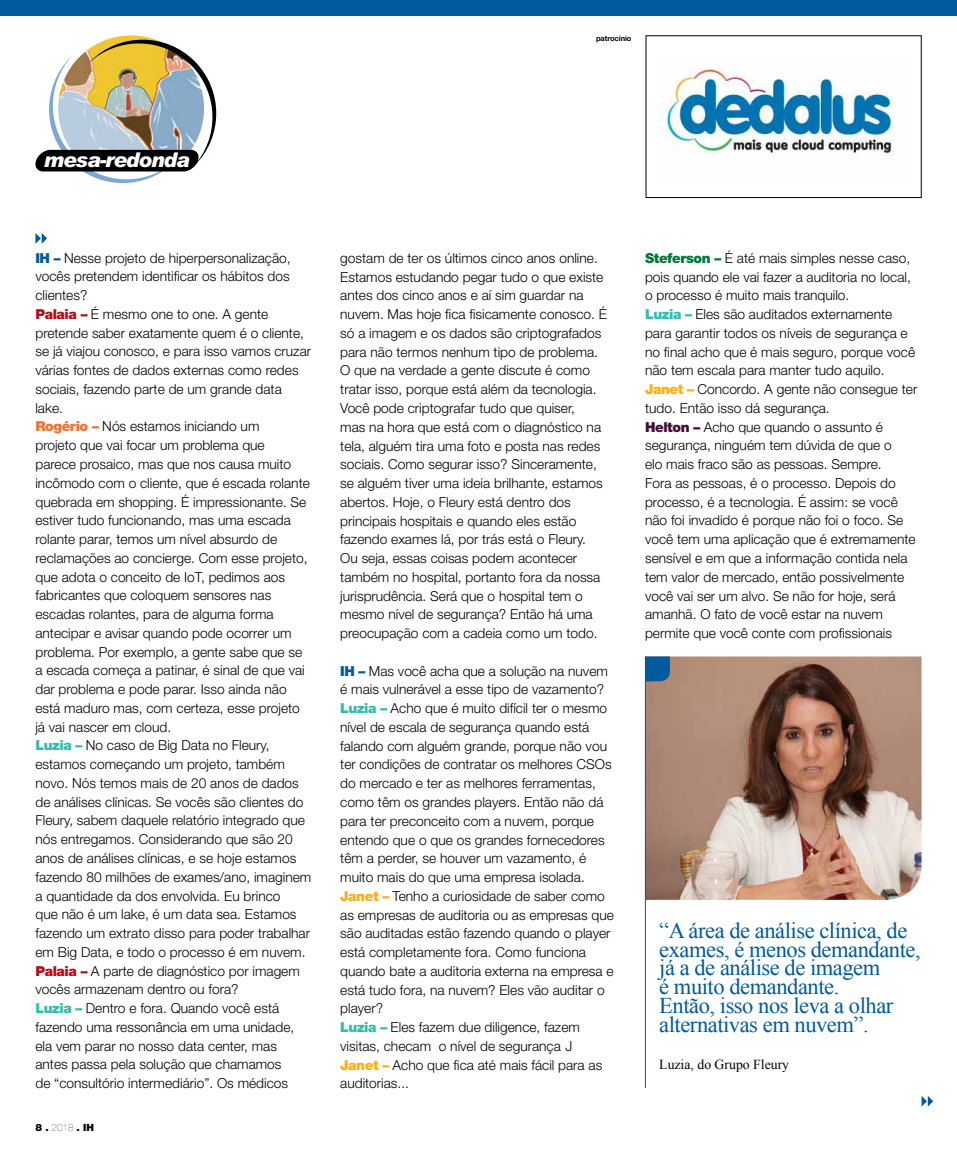
<style>
.page{position:relative;width:957px;height:1152px;background:#fff}
.page>*{position:absolute;margin:0;border:0;box-sizing:border-box;transform-origin:0 0}
.t1{font:22.5px/18.8px "Times New Roman";letter-spacing:-.02em;color:#005a9b}
.t2{font:italic 900 20.38px "Arial";letter-spacing:-.05em;color:#fff}
.t3{font:300 13.75px/18.8px "Helvetica Neue LT Std";color:#000}
.t4{font:13.75px "Times New Roman";color:#000}
.t5{font:900 10px "Helvetica Neue LT Std";color:#000}
.t6{font:700 7.5px "Helvetica Neue LT Std";letter-spacing:-.01em;color:#000}
.s1{font-weight:900;color:#005a9b}
.s2{font-weight:900;color:#b11116}
.s3{font-weight:900;color:#f37032}
.s4{font-weight:900;color:#32bcad}
.s5{font-weight:900;color:#007839}
.s6{font-weight:900;color:#fcaf17}
.s7{font-weight:900;color:#460c36}
.s8{font-weight:200}
</style>
<div class="page">
<div style="left:0;top:0;width:957px;height:15px;background:#005a9b"></div>
<img style="left:35px;top:35px;width:181px;height:148px">
<div style="left:646px;top:35px;width:275px;height:163px;border:1px solid #000"></div>
<img style="left:646px;top:656px;width:275px;height:244px">
<svg style="left:646px;top:656px;width:24px;height:25px"></svg>
<hr style="left:645px;top:656px;width:1px;height:432px;background:#005a9b">
<svg style="left:35px;top:233px;width:12px;height:11px"></svg>
<svg style="left:921px;top:1096px;width:12px;height:10px"></svg>
<img style="left:659px;top:68px;width:235px;height:88px">
<h2 class="t2" style="left:44px;top:147px;width:147px">mesa-redonda</h2>
<p class="t6" style="left:596px;top:33px;width:37px">patrocínio</p>
<p class="t3" style="left:35px;top:248px;width:277px"><span class="s1">IH –</span> Nesse projeto de hiperpersonalização, vocês pretendem identificar os hábitos dos clientes?<br><span class="s2">Palaia –</span> É mesmo one to one. A gente pretende saber exatamente quem é o cliente, se já viajou conosco, e para isso vamos cruzar várias fontes de dados externas como redes sociais, fazendo parte de um grande data lake.<br><span class="s3">Rogério –</span> Nós estamos iniciando um<br>projeto que vai focar um problema que<br>parece prosaico, mas que nos causa muito incômodo com o cliente, que é escada rolante quebrada em shopping. É impressionante. Se estiver tudo funcionando, mas uma escada rolante parar, temos um nível absurdo de reclamações ao concierge. Com esse projeto, que adota o conceito de IoT, pedimos aos fabricantes que coloquem sensores nas escadas rolantes, para de alguma forma antecipar e avisar quando pode ocorrer um problema. Por exemplo, a gente sabe que se a escada começa a patinar, é sinal de que vai dar problema e pode parar. Isso ainda não está maduro mas, com certeza, esse projeto já vai nascer em cloud.<br><span class="s4">Luzia –</span> No caso de Big Data no Fleury, estamos começando um projeto, também novo. Nós temos mais de 20 anos de dados de análises clínicas. Se vocês são clientes do Fleury, sabem daquele relatório integrado que nós entregamos. Considerando que são 20 anos de análises clínicas, e se hoje estamos fazendo 80 milhões de exames/ano, imaginem a quantidade da dos envolvida. Eu brinco<br>que não é um lake, é um data sea. Estamos fazendo um extrato disso para poder trabalhar em Big Data, e todo o processo é em nuvem.<br><span class="s2">Palaia –</span> A parte de diagnóstico por imagem vocês armazenam dentro ou fora?<br><span class="s4">Luzia –</span> Dentro e fora. Quando você está fazendo uma ressonância em uma unidade, ela vem parar no nosso data center, mas antes passa pela solução que chamamos<br>de “consultório intermediário”. Os médicos</p>
<p class="t3" style="left:645px;top:248px;width:274px"><span class="s5">Steferson –</span> É até mais simples nesse caso, pois quando ele vai fazer a auditoria no local, o processo é muito mais tranquilo.<br><span class="s4">Luzia –</span> Eles são auditados externamente para garantir todos os níveis de segurança e no final acho que é mais seguro, porque você não tem escala para manter tudo aquilo.<br><span class="s6">Janet –</span> Concordo. A gente não consegue ter tudo. Então isso dá segurança.<br><span class="s7">Helton –</span> Acho que quando o assunto é segurança, ninguém tem dúvida de que o<br>elo mais fraco são as pessoas. Sempre.<br>Fora as pessoas, é o processo. Depois do processo, é a tecnologia. É assim: se você não foi invadido é porque não foi o foco. Se você tem uma aplicação que é extremamente sensível e em que a informação contida nela tem valor de mercado, então possivelmente você vai ser um alvo. Se não for hoje, será amanhã. O fato de você estar na nuvem permite que você conte com profissionais</p>
<p class="t3" style="left:340px;top:248px;width:268px">gostam de ter os últimos cinco anos online.<br>Estamos estudando pegar tudo o que existe antes dos cinco anos e aí sim guardar na nuvem. Mas hoje fica fisicamente conosco. É só a imagem e os dados são criptografados para não termos nenhum tipo de problema.<br>O que na verdade a gente discute é como tratar isso, porque está além da tecnologia.<br>Você pode criptografar tudo que quiser,<br>mas na hora que está com o diagnóstico na tela, alguém tira uma foto e posta nas redes sociais. Como segurar isso? Sinceramente, se alguém tiver uma ideia brilhante, estamos abertos. Hoje, o Fleury está dentro dos principais hospitais e quando eles estão fazendo exames lá, por trás está o Fleury.<br>Ou seja, essas coisas podem acontecer também no hospital, portanto fora da nossa jurisprudência. Será que o hospital tem o mesmo nível de segurança? Então há uma preocupação com a cadeia como um todo.</p>
<p class="t3" style="left:340px;top:661px;width:275px"><span class="s1">IH –</span> Mas você acha que a solução na nuvem é mais vulnerável a esse tipo de vazamento?<br><span class="s4">Luzia –</span> Acho que é muito difícil ter o mesmo nível de escala de segurança quando está falando com alguém grande, porque não vou ter condições de contratar os melhores CSOs do mercado e ter as melhores ferramentas, como têm os grandes players. Então não dá para ter preconceito com a nuvem, porque entendo que o que os grandes fornecedores têm a perder, se houver um vazamento, é muito mais do que uma empresa isolada.<br><span class="s6">Janet –</span> Tenho a curiosidade de saber como as empresas de auditoria ou as empresas que são auditadas estão fazendo quando o player está completamente fora. Como funciona quando bate a auditoria externa na empresa e está tudo fora, na nuvem? Eles vão auditar o player?<br><span class="s4">Luzia –</span> Eles fazem due diligence, fazem visitas, checam o nível de segurança J <span class="s6">Janet –</span> Acho que fica até mais fácil para as auditorias...</p>
<h1 class="t1" style="left:659px;top:920px;width:263px">“A área de análise clínica, de exames, é menos demandante, já a de análise de imagem<br>é muito demandante.<br>Então, isso nos leva a olhar alternativas em nuvem”.</h1>
<p class="t4" style="left:659px;top:1055px;width:131px">Luzia, do Grupo Fleury</p>
<p class="t5" style="left:35px;top:1122px;width:60px">8 . <span class="s8">2018</span> . IH</p>
</div>
